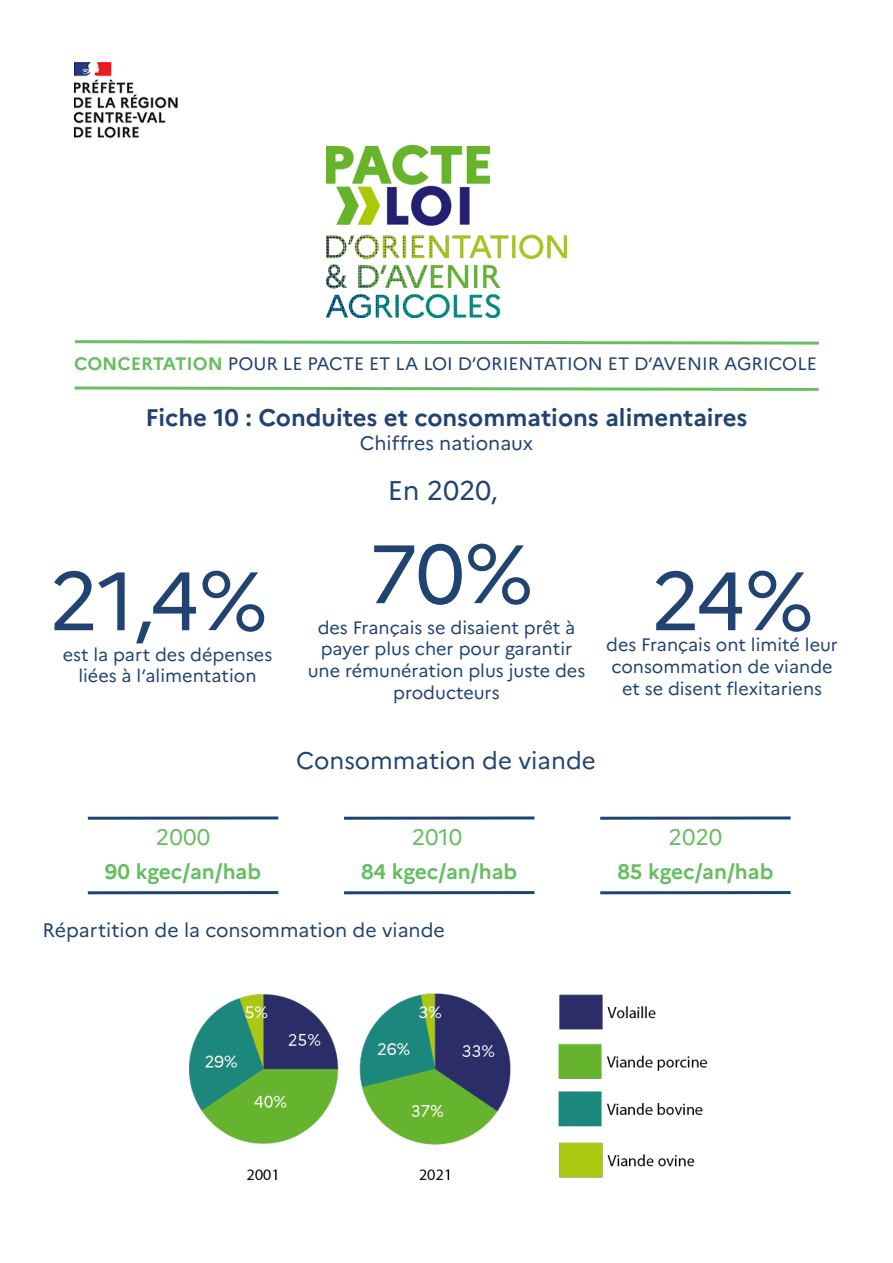
<style>
.page{position:relative;width:893px;height:1263px;background:#fff}
.page>*{position:absolute;margin:0;border:0;box-sizing:border-box;transform-origin:0 0}
.t1{font:82.5px "Marianne";color:#204371}
.t2{font:27px "Marianne";letter-spacing:-.005em;color:#204371}
.t3{font:700 24px "Marianne";color:#204371}
.t4{font:24px "Marianne";color:#204371}
.t5{font:22.5px "Marianne";color:#68be61}
.t6{font:700 21px "Marianne";color:#67be61}
.t7{font:19.5px "Marianne";color:#204371}
.t8{font:18px/21.6px "Marianne";color:#204371;text-align:center}
.s1{font-weight:700;color:#68be61}
</style>
<div class="page">
<img style="left:74px;top:62px;width:104px;height:77px">
<img style="left:327px;top:146px;width:239px;height:171px">
<svg style="left:74px;top:340px;width:745px;height:5px"></svg>
<svg style="left:74px;top:386px;width:745px;height:5px"></svg>
<svg style="left:88px;top:816px;width:190px;height:4px"></svg>
<hr style="left:88px;top:891px;width:190px;height:3px;background:#204371">
<svg style="left:344px;top:816px;width:190px;height:4px"></svg>
<hr style="left:344px;top:891px;width:190px;height:3px;background:#204371">
<hr style="left:600px;top:891px;width:191px;height:3px;background:#204371">
<svg style="left:600px;top:816px;width:191px;height:4px"></svg>
<img style="left:189px;top:993px;width:519px;height:188px">
<p class="t8" style="left:74px;top:353px;width:744px"><span class="s1">CONCERTATION</span> POUR LE PACTE ET LA LOI D’ORIENTATION ET D’AVENIR AGRICOLE</p>
<p class="t3" style="left:145px;top:403px;width:604px">Fiche 10 : Conduites et consommations alimentaires</p>
<p class="t7" style="left:360px;top:431px;width:175px">Chiffres nationaux</p>
<p class="t1" style="left:49px;top:550px;width:220px">21,4%</p>
<p class="t8" style="left:63px;top:643px;width:211px">est la part des dépenses liées à l’alimentation</p>
<p class="t2" style="left:388px;top:474px;width:112px">En 2020,</p>
<p class="t1" style="left:368px;top:523px;width:166px">70%</p>
<p class="t8" style="left:308px;top:638px;width:279px">payer plus cher pour garantir une rémunération plus juste des producteurs</p>
<p class="t8" style="left:606px;top:634px;width:233px">des Français ont limité leur</p>
<p class="t1" style="left:651px;top:550px;width:164px">24%</p>
<p class="t8" style="left:612px;top:656px;width:223px">consommation de viande</p>
<p class="t8" style="left:622px;top:677px;width:202px">et se disent flexitariens</p>
<p class="t8" style="left:318px;top:616px;width:259px">des Français se disaient prêt à</p>
<p class="t4" style="left:296px;top:746px;width:301px">Consommation de viande</p>
<p class="t5" style="left:156px;top:824px;width:56px">2000</p>
<p class="t5" style="left:412px;top:824px;width:52px">2010</p>
<p class="t5" style="left:668px;top:824px;width:55px">2020</p>
<p class="t6" style="left:361px;top:859px;width:158px">84 kgec/an/hab</p>
<p class="t6" style="left:617px;top:859px;width:158px">85 kgec/an/hab</p>
<p class="t7" style="left:43px;top:918px;width:404px">Répartition de la consommation de viande</p>
<p class="t6" style="left:105px;top:859px;width:158px">90 kgec/an/hab</p>
</div>
